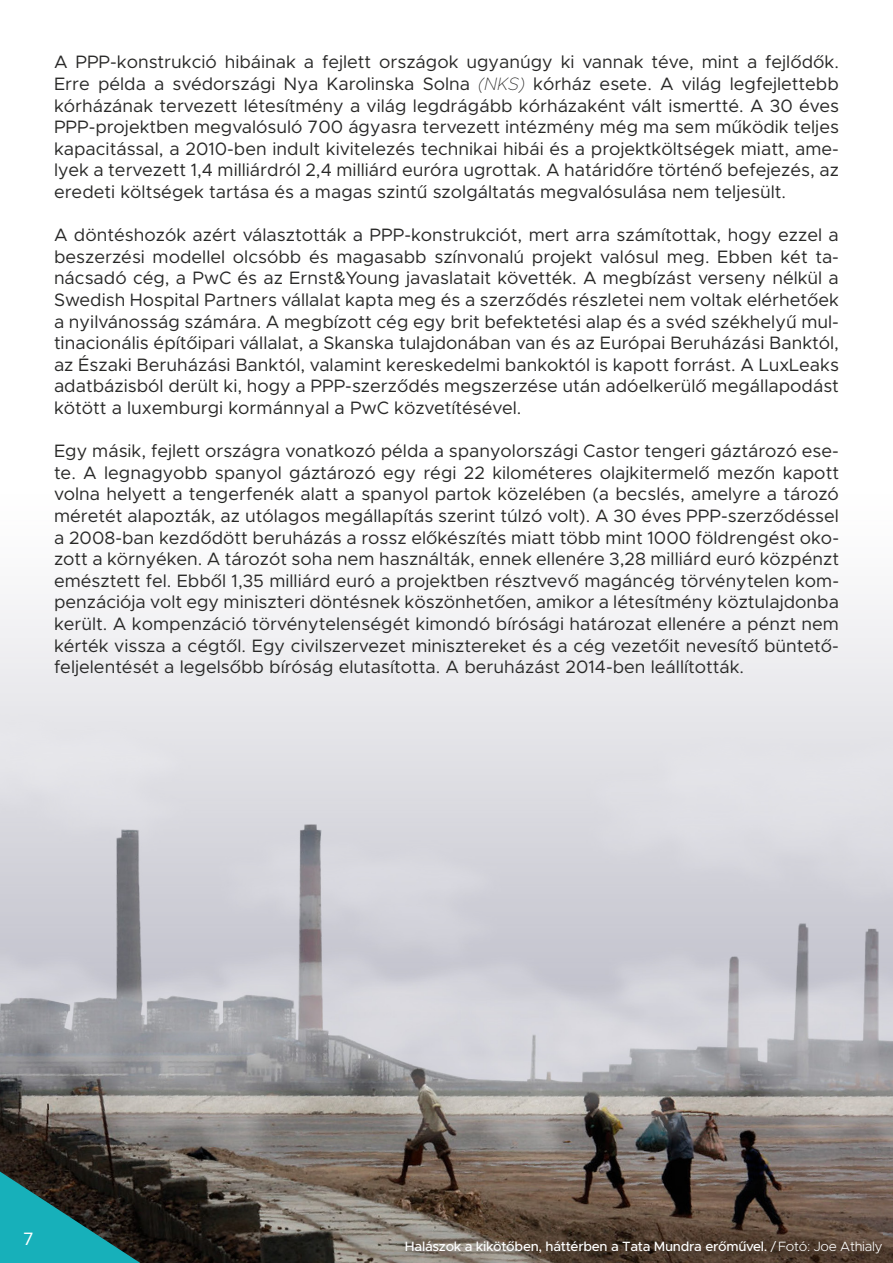
<style>
.page{position:relative;width:893px;height:1263px;background:#fff}
.page>*{position:absolute;margin:0;border:0;box-sizing:border-box;transform-origin:0 0}
.t1{font:18px/21.6px "Metropolis";color:#282827;text-align:justify}
.t2{font:18px "Metropolis";color:#fff}
.t3{font:500 13.5px "Metropolis";letter-spacing:-.02em;color:#fff}
.s1{font-weight:100;font-style:italic}
.s2{font-weight:300}
</style>
<div class="page">
<img style="left:0;top:605px;width:893px;height:658px">
<svg style="left:0;top:1171px;width:140px;height:92px;background:#1b6466"></svg>
<div style="left:402px;top:1241px;width:484px;height:21px;background:#000;opacity:.25"></div>
<p class="t1" style="left:54px;top:51px;width:786px">A PPP-konstrukció hibáinak a fejlett országok ugyanúgy ki vannak téve, mint a fejlődők.<br>Erre példa a svédországi Nya Karolinska Solna <span class="s1">(NKS)</span> kórház esete. A világ legfejlettebb kórházának tervezett létesítmény a világ legdrágább kórházaként vált ismertté. A 30 éves PPP-projektben megvalósuló 700 ágyasra tervezett intézmény még ma sem működik teljes kapacitással, a 2010-ben indult kivitelezés technikai hibái és a projektköltségek miatt, ame&shy;lyek a tervezett 1,4 milliárdról 2,4 milliárd euróra ugrottak. A határidőre történő befejezés, az eredeti költségek tartása és a magas szintű szolgáltatás megvalósulása nem teljesült.</p>
<p class="t1" style="left:54px;top:224px;width:786px">A döntéshozók azért választották a PPP-konstrukciót, mert arra számítottak, hogy ezzel a beszerzési modellel olcsóbb és magasabb színvonalú projekt valósul meg. Ebben két ta&shy;nácsadó cég, a PwC és az Ernst&amp;Young javaslatait követték. A megbízást verseny nélkül a Swedish Hospital Partners vállalat kapta meg és a szerződés részletei nem voltak elérhetőek a nyilvánosság számára. A megbízott cég egy brit befektetési alap és a svéd székhelyű mul&shy;tinacionális építőipari vállalat, a Skanska tulajdonában van és az Európai Beruházási Banktól, az Északi Beruházási Banktól, valamint kereskedelmi bankoktól is kapott forrást. A LuxLeaks adatbázisból derült ki, hogy a PPP-szerződés megszerzése után adóelkerülő megállapodást kötött a luxemburgi kormánnyal a PwC közvetítésével.</p>
<p class="t1" style="left:54px;top:440px;width:786px">Egy másik, fejlett országra vonatkozó példa a spanyolországi Castor tengeri gáztározó ese&shy;te. A legnagyobb spanyol gáztározó egy régi 22 kilométeres olajkitermelő mezőn kapott volna helyett a tengerfenék alatt a spanyol partok közelében (a becslés, amelyre a tározó méretét alapozták, az utólagos megállapítás szerint túlzó volt). A 30 éves PPP-szerződéssel a 2008-ban kezdődött beruházás a rossz előkészítés miatt több mint 1000 földrengést oko&shy;zott a környéken. A tározót soha nem használták, ennek ellenére 3,28 milliárd euró közpénzt emésztett fel. Ebből 1,35 milliárd euró a projektben résztvevő magáncég törvénytelen kom&shy;penzációja volt egy miniszteri döntésnek köszönhetően, amikor a létesítmény köztulajdonba került. A kompenzáció törvénytelenségét kimondó bírósági határozat ellenére a pénzt nem kérték vissza a cégtől. Egy civilszervezet minisztereket és a cég vezetőit nevesítő büntető&shy;feljelentését a legelsőbb bíróság elutasította. A beruházást 2014-ben leállították.</p>
<p class="t2" style="left:23px;top:1228px;width:12px">7</p>
<p class="t3" style="left:405px;top:1238px;width:479px">Halászok a kikötőben, háttérben a Tata Mundra erőművel. <span class="s2">/ Fotó: Joe Athialy</span></p>
</div>
